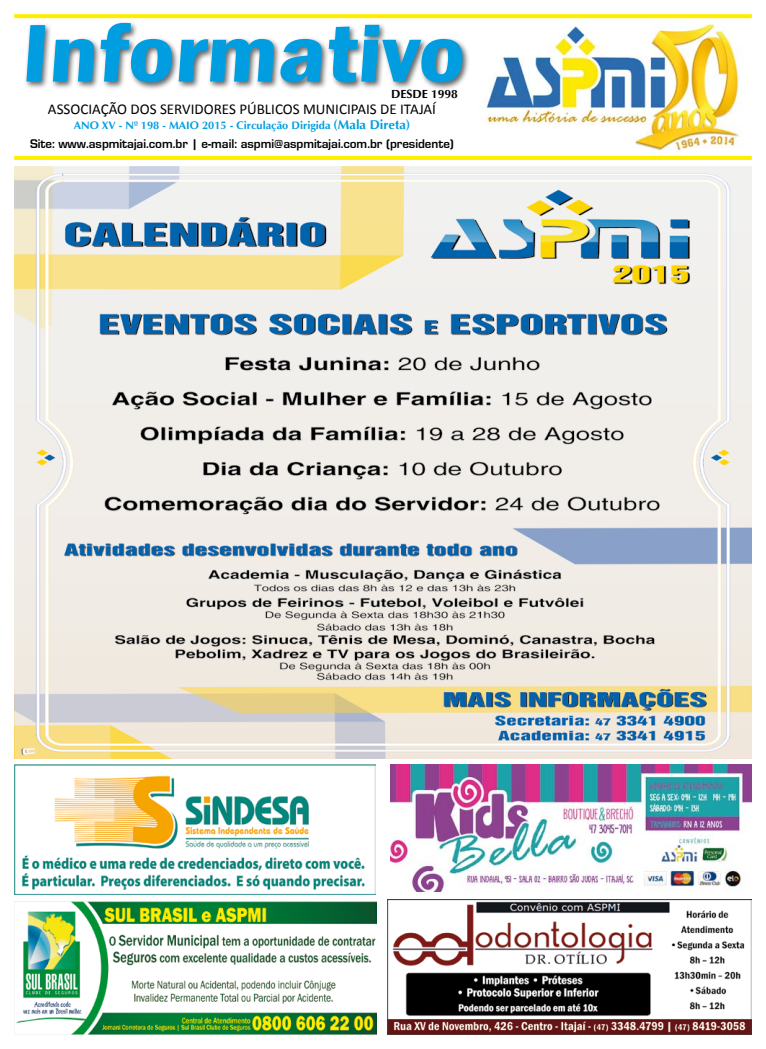
<style>
.page{position:relative;width:766px;height:1049px;background:#fff}
.page>*{position:absolute;margin:0;border:0;box-sizing:border-box;transform-origin:0 0}
.t1{font:600 condensed 84.7px "Franklin Gothic";color:#009ee0;scale:1.2 1}
.t2{font:15px "Calibri";color:#000}
.t3{font:13px "Eurotype";color:#000}
.t4{font:700 12px "Ottawa";color:#000}
.t5{font:700 11px "Ottawa";color:#009ee0}
.s1{font-size:13px}
</style>
<div class="page">
<img style="left:478px;top:21px;width:273px;height:135px">
<svg style="left:14px;top:14px;width:737px;height:4px;background:#ffed0b"></svg>
<svg style="left:14px;top:156px;width:737px;height:4px;background:#feed04"></svg>
<div style="left:23px;top:20px;width:595px;height:125px;background:#000;opacity:.6"></div>
<img style="left:15px;top:901px;width:361px;height:134px">
<img style="left:387px;top:899px;width:364px;height:136px">
<img style="left:14px;top:764px;width:361px;height:130px">
<img style="left:390px;top:764px;width:361px;height:127px">
<img style="left:14px;top:166px;width:737px;height:592px">
<h1 class="t1" style="left:20px;top:-3px;width:378px">Informativo</h1>
<p class="t2" style="left:48px;top:99px;width:389px">ASSOCIAÇÃO DOS SERVIDORES PÚBLICOS MUNICIPAIS DE ITAJAÍ</p>
<p class="t5" style="left:74px;top:119px;width:338px">ANO XV - Nº 198 - MAIO 2015 - Circulação Dirigida <span class="s1">(Mala Direta)</span></p>
<p class="t3" style="left:30px;top:138px;width:425px">Site: www.aspmitajai.com.br | e-mail: aspmi@aspmitajai.com.br (presidente)</p>
<p class="t4" style="left:391px;top:87px;width:68px">DESDE 1998</p>
</div>
